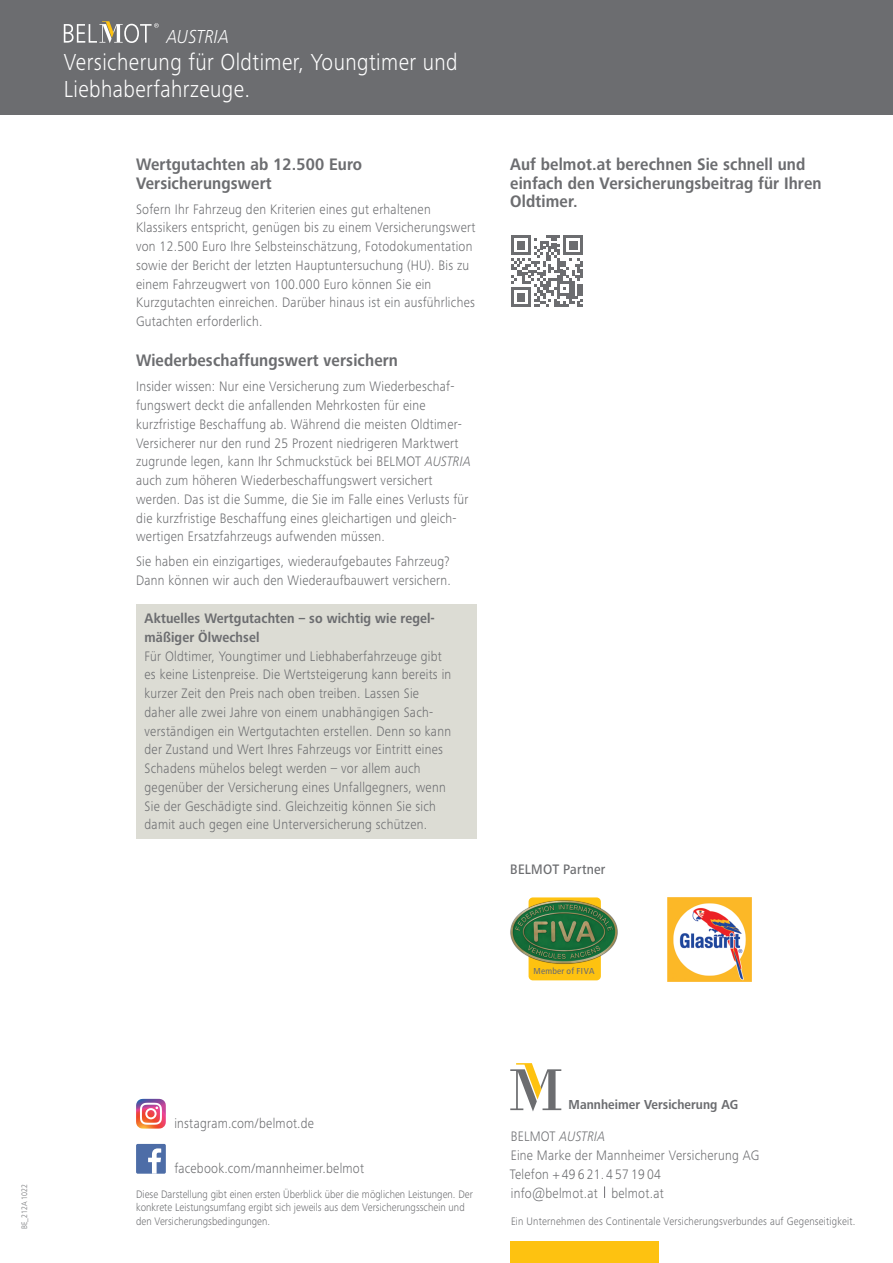
<style>
.page{position:relative;width:893px;height:1263px;background:#fff}
.page>*{position:absolute;margin:0;border:0;box-sizing:border-box;transform-origin:0 0}
.t1{font:300 24px/27px "Frutiger Next Pro";letter-spacing:.02em;color:#fff;scale:.9 1}
.t2{font:italic 300 19.5px "Frutiger Next Pro";letter-spacing:.02em;color:#fff;scale:.9 1}
.t3{font:700 17.25px/18.8px "Frutiger Next Pro";letter-spacing:.01em;color:#6c6d70;scale:.9 1}
.t4{font:300 14.25px/18.8px "Frutiger Next Pro";letter-spacing:.02em;color:#6c6d70;scale:.9 1}
.t5{font:700 14.25px/18.8px "Frutiger Next Pro";letter-spacing:.01em;color:#6c6d70;scale:.9 1}
.t6{font:500 14.25px "Frutiger Next Pro";letter-spacing:.015em;color:#6c6d70;scale:.9 1}
.t7{font:700 13.5px "Frutiger Next Pro";letter-spacing:.005em;color:#6c6d70;scale:.9 1}
.t8{font:300 11.25px/13.5px "Frutiger Next Pro";letter-spacing:.005em;color:#6c6d70;scale:.9 1}
.t9{font:500 9px "Frutiger Next Pro";letter-spacing:.025em;color:#6c6d70;scale:.9 1}
.t10{font:300 8.25px "Frutiger Next Pro";color:#6c6d70;scale:.9 1}
.s1{font-style:italic}
</style>
<div class="page">
<div style="left:0;top:0;width:893px;height:115px;background:#6c6d70"></div>
<div style="left:510px;top:1242px;width:149px;height:21px;background:#fec210"></div>
<svg style="left:510px;top:1063px;width:51px;height:48px"></svg>
<div style="left:136px;top:1144px;width:30px;height:30px;background:#4d6da7;border-radius:2px"></div>
<svg style="left:148px;top:1148px;width:13px;height:26px"></svg>
<div style="left:136px;top:604px;width:340px;height:234px;background:#dcdcd4"></div>
<div style="left:529px;top:897px;width:72px;height:83px;background:#fec210;border-radius:4px"></div>
<img style="left:510px;top:897px;width:108px;height:74px">
<svg style="left:64px;top:21px;width:95px;height:22px"></svg>
<img style="left:136px;top:1099px;width:30px;height:29px">
<svg style="left:140px;top:1103px;width:22px;height:22px"></svg>
<img style="left:668px;top:897px;width:83px;height:84px">
<svg style="left:604px;top:1186px;width:1px;height:12px"></svg>
<svg style="left:511px;top:235px;width:72px;height:72px"></svg>
<h2 class="t2" style="left:167px;top:25px;width:71px">AUSTRIA</h2>
<h1 class="t1" style="left:64px;top:49px;width:439px">Versicherung für Oldtimer, Youngtimer und<br>Liebhaberfahrzeuge.</h1>
<p class="t3" style="left:136px;top:155px;width:252px">Wertgutachten ab 12.500 Euro<br>Versicherungswert</p>
<p class="t4" style="left:136px;top:200px;width:379px">Sofern Ihr Fahrzeug den Kriterien eines gut erhaltenen Klassikers entspricht, genügen bis zu einem Versicherungswert von 12.500 Euro Ihre Selbsteinschätzung, Fotodokumentation sowie der Bericht der letzten Hauptuntersuchung (HU). Bis zu einem Fahrzeugwert von 100.000 Euro können Sie ein Kurzgutachten einreichen. Darüber hinaus ist ein ausführliches Gutachten erforderlich.</p>
<p class="t3" style="left:136px;top:351px;width:293px">Wiederbeschaffungswert versichern</p>
<p class="t4" style="left:136px;top:377px;width:373px">Insider wissen: Nur eine Versicherung zum Wiederbeschaf&shy;fungswert deckt die anfallenden Mehrkosten für eine kurzfristige Beschaffung ab. Während die meisten Oldtimer-Versicherer nur den rund 25 Prozent niedrigeren Marktwert zugrunde legen, kann Ihr Schmuckstück bei BELMOT <span class="s1">AUSTRIA </span>auch zum höheren Wiederbeschaffungswert versichert werden. Das ist die Summe, die Sie im Falle eines Verlusts für die kurzfristige Beschaffung eines gleichartigen und gleich&shy;wertigen Ersatzfahrzeugs aufwenden müssen.</p>
<p class="t4" style="left:136px;top:552px;width:351px">Sie haben ein einzigartiges, wiederaufgebautes Fahrzeug?<br>Dann können wir auch den Wiederaufbauwert versichern.</p>
<p class="t5" style="left:145px;top:609px;width:324px">Aktuelles Wertgutachten – so wichtig wie regel&shy;mäßiger Ölwechsel</p>
<p class="t4" style="left:145px;top:646px;width:342px">Für Oldtimer, Youngtimer und Liebhaberfahrzeuge gibt es keine Listenpreise. Die Wertsteigerung kann bereits in kurzer Zeit den Preis nach oben treiben. Lassen Sie daher alle zwei Jahre von einem unabhängigen Sach&shy;verständigen ein Wertgutachten erstellen. Denn so kann der Zustand und Wert Ihres Fahrzeugs vor Eintritt eines Schadens mühelos belegt werden – vor allem auch gegenüber der Versicherung eines Unfallgegners, wenn Sie der Geschädigte sind. Gleichzeitig können Sie sich damit auch gegen eine Unterversicherung schützen.</p>
<p class="t3" style="left:510px;top:155px;width:347px">Auf belmot.at berechnen Sie schnell und einfach den Versicherungsbeitrag für Ihren<br>Oldtimer.</p>
<p class="t6" style="left:510px;top:861px;width:107px">BELMOT Partner</p>
<p class="t9" style="left:534px;top:966px;width:69px">Member of FIVA</p>
<p class="t10" style="left:20px;top:1229px;width:52px;rotate:-90deg">BE_212A 1022</p>
<p class="t4" style="left:174px;top:1113px;width:157px">instagram.com/belmot.de</p>
<p class="t4" style="left:174px;top:1159px;width:212px">facebook.com/mannheimer.belmot</p>
<p class="t8" style="left:136px;top:1187px;width:376px">Diese Darstellung gibt einen ersten Überblick über die möglichen Leistungen. Der konkrete Leistungsumfang ergibt sich jeweils aus dem Versicherungsschein und den Versicherungsbedingungen.</p>
<p class="t7" style="left:569px;top:1097px;width:190px">Mannheimer Versicherung AG</p>
<p class="t4" style="left:510px;top:1127px;width:279px">BELMOT <span class="s1">AUSTRIA<br></span>Eine Marke der Mannheimer Versicherung AG<br>Telefon + 49 6 21. 4 57 19 04<br>info@belmot.at belmot.at</p>
<p class="t8" style="left:511px;top:1214px;width:384px">Ein Unternehmen des Continentale Versicherungsverbundes auf Gegenseitigkeit.</p>
</div>
